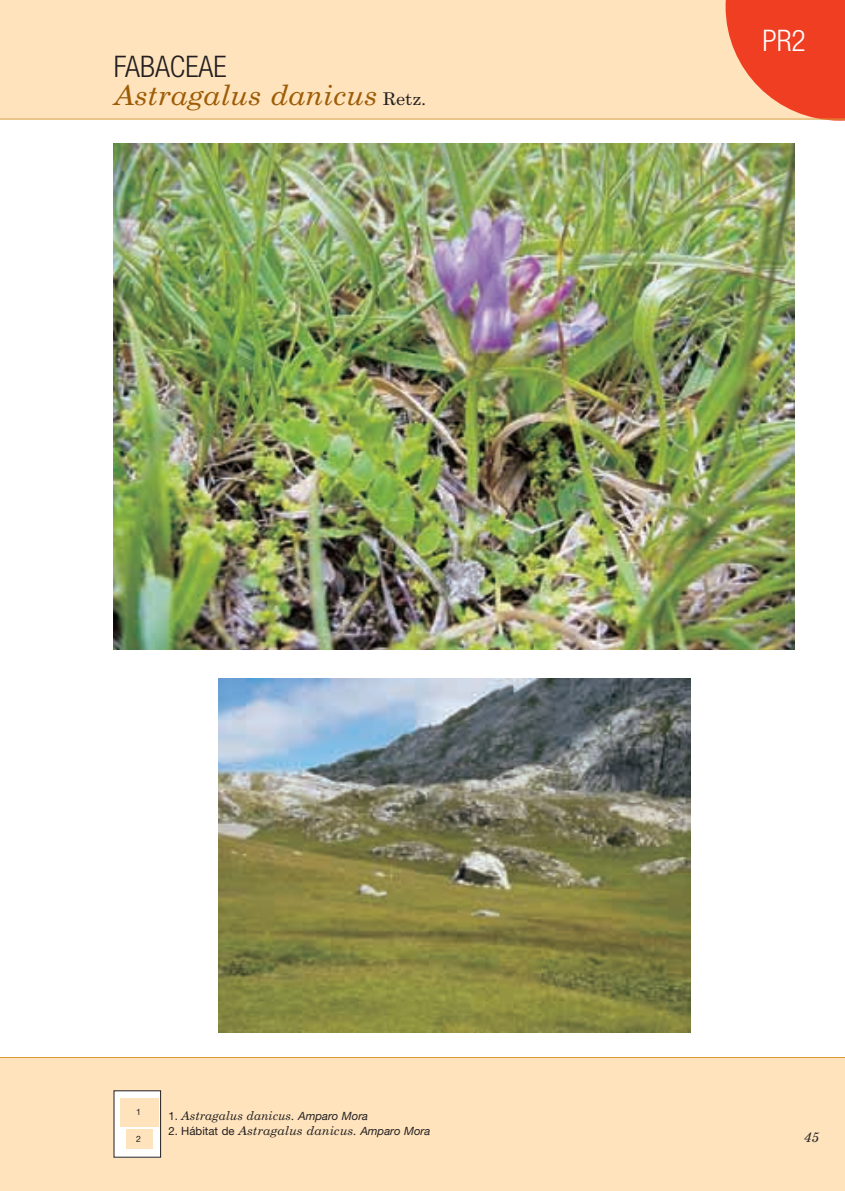
<style>
.page{position:relative;width:845px;height:1191px;background:#fff}
.page>*{position:absolute;margin:0;border:0;box-sizing:border-box;transform-origin:0 0}
.t1{font:300 condensed 29.75px "Helvetica Neue";color:#231f20}
.t2{font:300 condensed 29.75px "Helvetica Neue";color:#fff}
.t3{font:italic 28px "Century Schoolbook";color:#9d5c06;scale:1.05 1}
.t4{font:italic 14px "Century Schoolbook";color:#231f20}
.t5{font:italic 12.25px "Century Schoolbook";color:#231f20;scale:1.05 1}
.t6{font:italic 12.25px "Century Schoolbook";color:#231f20}
.t7{font:8.75px "Helvetica Neue";color:#231f20}
.s1{font-style:normal;font-size:17.5px;color:#231f20}
.s2{font-family:"Helvetica Neue";font-style:normal;font-size:11.38px}
.s3{font-family:"Helvetica Neue";font-size:11.38px}
</style>
<div class="page">
<img style="left:0;top:0;width:844px;height:1191px">
<h1 class="t1" style="left:114px;top:56px;width:114px">FABACEAE</h1>
<h2 class="t3" style="left:114px;top:84px;width:299px">Astragalus danicus <span class="s1">Retz.</span></h2>
<h1 class="t2" style="left:762px;top:30px;width:45px">PR2</h1>
<p class="t7" style="left:136px;top:1108px;width:6px">1</p>
<p class="t7" style="left:136px;top:1135px;width:6px">2</p>
<p class="t6" style="left:168px;top:1111px;width:201px"><span class="s2">1.</span> Astragalus danicus. <span class="s3">Amparo Mora</span></p>
<p class="t5" style="left:168px;top:1125px;width:251px"><span class="s2">2. Hábitat de</span> Astragalus danicus. <span class="s3">Amparo Mora</span></p>
<p class="t4" style="left:802px;top:1131px;width:17px">45</p>
</div>
